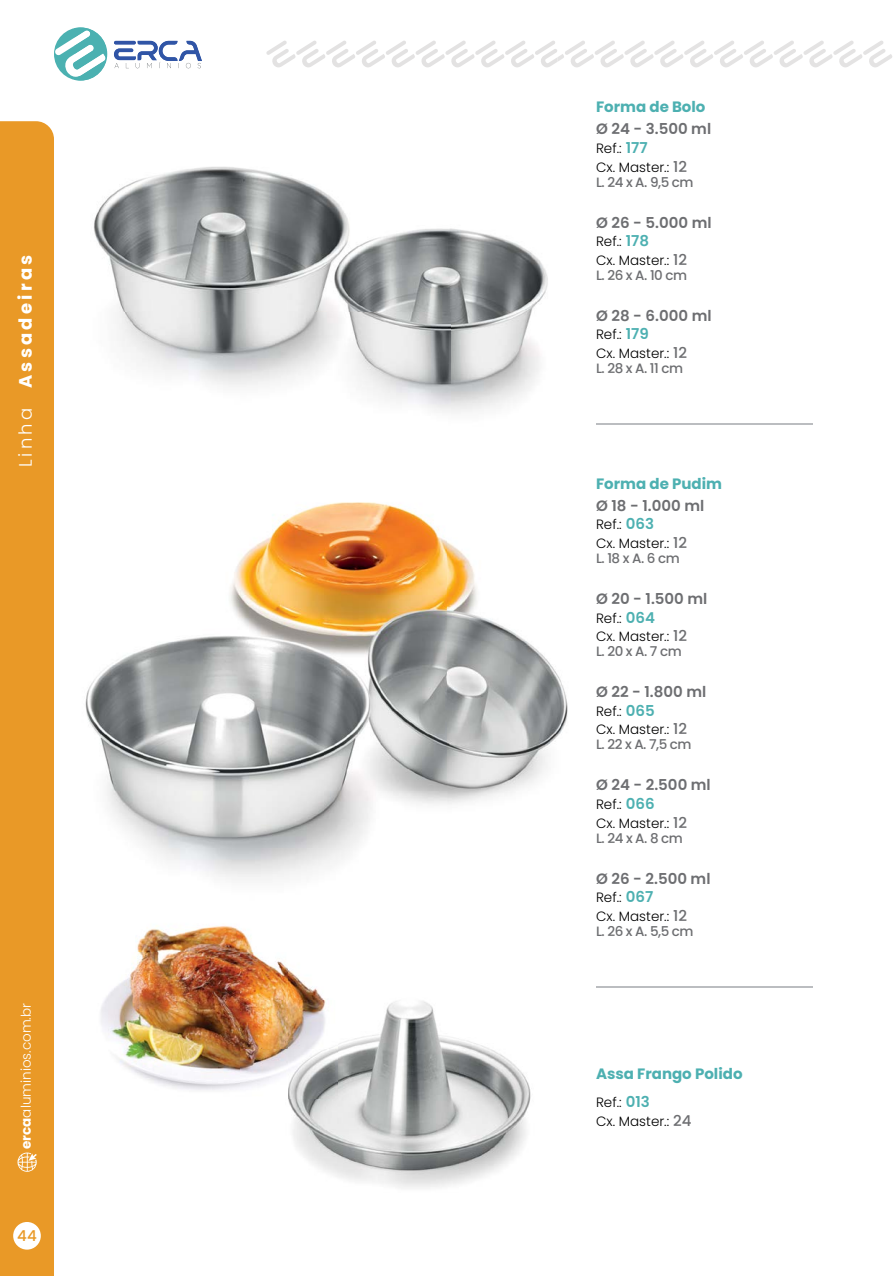
<style>
.page{position:relative;width:893px;height:1276px;background:#fff}
.page>*{position:absolute;margin:0;border:0;box-sizing:border-box;transform-origin:0 0}
.t1{font:700 18px "Poppins";letter-spacing:.18em;color:#fff}
.t2{font:600 15px "Poppins";color:#6d6e71}
.t3{font:700 15px "Poppins";color:#4db0b1}
.t4{font:500 15px "Poppins";color:#e99927}
.t5{font:300 13.5px/18.6px "Poppins";color:#000}
.t6{font:500 13.5px "Poppins";letter-spacing:-.035em;color:#6d6e71}
.t7{font:300 13.5px "Poppins";color:#fff}
.s1{font-weight:300}
.s2{font-weight:700}
.s3{font-weight:600;font-size:15px;color:#4db0b1}
.s4{font-weight:500;font-size:15px;color:#6d6e71}
</style>
<div class="page">
<img style="left:101px;top:951px;width:139px;height:139px">
<img style="left:240px;top:951px;width:291px;height:237px">
<div style="left:0;top:121px;width:54px;height:1155px;background:#e99927"></div>
<svg style="left:54px;top:28px;width:20px;height:52px"></svg>
<svg style="left:558px;top:41px;width:334px;height:26px"></svg>
<div style="left:13px;top:1222px;width:28px;height:27px;background:#fff;border-radius:50%"></div>
<svg style="left:18px;top:1152px;width:19px;height:19px"></svg>
<img style="left:85px;top:502px;width:483px;height:378px">
<img style="left:137px;top:926px;width:116px;height:25px">
<hr style="left:596px;top:986px;width:216px;height:1px;background:#bbbdc0">
<hr style="left:596px;top:424px;width:216px;height:1px;background:#bbbdc0">
<img style="left:94px;top:40px;width:460px;height:373px">
<svg style="left:114px;top:41px;width:88px;height:27px"></svg>
<img style="left:114px;top:48px;width:22px;height:12px">
<img style="left:114px;top:41px;width:22px;height:4px;border-radius:2px">
<img style="left:138px;top:41px;width:64px;height:20px">
<img style="left:74px;top:27px;width:33px;height:54px">
<img style="left:266px;top:41px;width:274px;height:26px">
<img style="left:271px;top:49px;width:25px;height:18px">
<img style="left:266px;top:41px;width:21px;height:14px">
<img style="left:301px;top:49px;width:25px;height:18px">
<img style="left:296px;top:41px;width:21px;height:14px">
<img style="left:331px;top:49px;width:24px;height:18px">
<img style="left:326px;top:41px;width:21px;height:14px">
<img style="left:361px;top:49px;width:24px;height:18px">
<img style="left:356px;top:41px;width:20px;height:14px">
<img style="left:391px;top:49px;width:24px;height:18px">
<img style="left:386px;top:41px;width:20px;height:14px">
<img style="left:420px;top:49px;width:25px;height:18px">
<img style="left:416px;top:41px;width:20px;height:14px">
<img style="left:450px;top:49px;width:25px;height:18px">
<img style="left:445px;top:41px;width:21px;height:14px">
<img style="left:480px;top:49px;width:24px;height:18px">
<img style="left:475px;top:41px;width:21px;height:14px">
<img style="left:510px;top:49px;width:24px;height:18px">
<img style="left:505px;top:41px;width:21px;height:14px">
<img style="left:540px;top:49px;width:18px;height:18px">
<img style="left:535px;top:41px;width:20px;height:14px">
<h1 class="t1" style="left:15px;top:467px;width:214px;rotate:-90deg"><span class="s1">Linha</span> Assadeiras</h1>
<p class="t7" style="left:18px;top:1149px;width:147px;rotate:-90deg"><span class="s2">erca</span>aluminios.com.br</p>
<p class="t4" style="left:17px;top:1227px;width:21px">44</p>
<p class="t3" style="left:596px;top:98px;width:111px">Forma de Bolo</p>
<p class="t2" style="left:596px;top:120px;width:117px">Ø 24 - 3.500 ml</p>
<p class="t5" style="left:596px;top:139px;width:93px">Ref.: <span class="s3">177<br></span>Cx. Master.: <span class="s4">12</span></p>
<p class="t6" style="left:596px;top:174px;width:99px">L. 24 x A. 9,5 cm</p>
<p class="t2" style="left:596px;top:214px;width:117px">Ø 26 - 5.000 ml</p>
<p class="t5" style="left:596px;top:232px;width:93px">Ref.: <span class="s3">178<br></span>Cx. Master.: <span class="s4">12</span></p>
<p class="t6" style="left:596px;top:267px;width:93px">L. 26 x A. 10 cm</p>
<p class="t2" style="left:596px;top:307px;width:117px">Ø 28 - 6.000 ml</p>
<p class="t5" style="left:596px;top:325px;width:93px">Ref.: <span class="s3">179<br></span>Cx. Master.: <span class="s4">12</span></p>
<p class="t6" style="left:596px;top:360px;width:89px">L. 28 x A. 11 cm</p>
<p class="t3" style="left:596px;top:475px;width:127px">Forma de Pudim</p>
<p class="t2" style="left:596px;top:497px;width:110px">Ø 18 - 1.000 ml</p>
<p class="t5" style="left:596px;top:515px;width:93px">Ref.: <span class="s3">063<br></span>Cx. Master.: <span class="s4">12</span></p>
<p class="t6" style="left:596px;top:550px;width:85px">L. 18 x A. 6 cm</p>
<p class="t2" style="left:596px;top:590px;width:113px">Ø 20 - 1.500 ml</p>
<p class="t5" style="left:596px;top:608px;width:93px">Ref.: <span class="s3">064<br></span>Cx. Master.: <span class="s4">12</span></p>
<p class="t6" style="left:596px;top:643px;width:87px">L. 20 x A. 7 cm</p>
<p class="t2" style="left:596px;top:683px;width:112px">Ø 22 - 1.800 ml</p>
<p class="t5" style="left:596px;top:702px;width:93px">Ref.: <span class="s3">065<br></span>Cx. Master.: <span class="s4">12</span></p>
<p class="t6" style="left:596px;top:737px;width:97px">L. 22 x A. 7,5 cm</p>
<p class="t2" style="left:596px;top:776px;width:116px">Ø 24 - 2.500 ml</p>
<p class="t5" style="left:596px;top:795px;width:93px">Ref.: <span class="s3">066<br></span>Cx. Master.: <span class="s4">12</span></p>
<p class="t6" style="left:596px;top:830px;width:88px">L. 24 x A. 8 cm</p>
<p class="t2" style="left:596px;top:869px;width:116px">Ø 26 - 2.500 ml</p>
<p class="t5" style="left:596px;top:888px;width:93px">Ref.: <span class="s3">067<br></span>Cx. Master.: <span class="s4">12</span></p>
<p class="t6" style="left:596px;top:923px;width:99px">L. 26 x A. 5,5 cm</p>
<p class="t3" style="left:596px;top:1065px;width:148px">Assa Frango Polido</p>
<p class="t5" style="left:596px;top:1093px;width:97px">Ref.: <span class="s3">013<br></span>Cx. Master.: <span class="s4">24</span></p>
</div>
